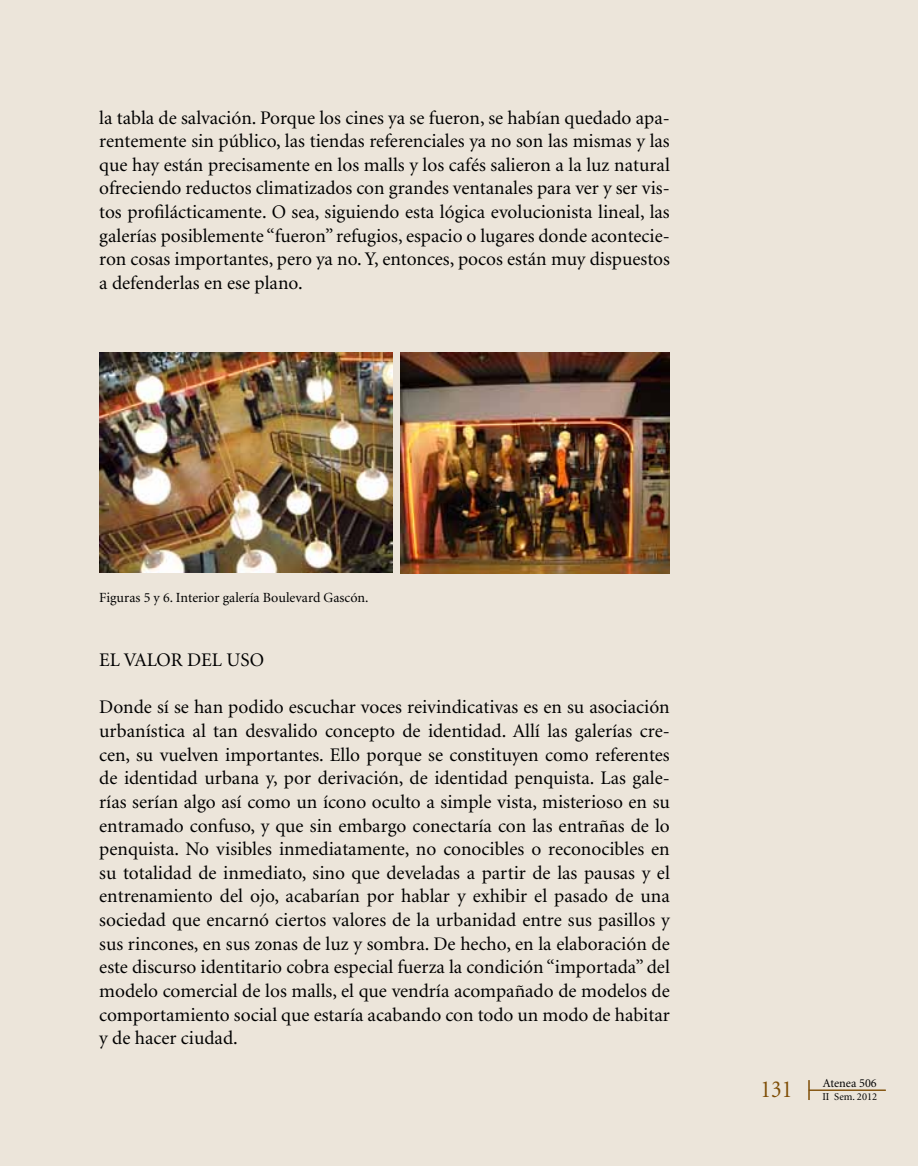
<style>
.page{position:relative;width:918px;height:1166px;background:#ece5da}
.page>*{position:absolute;margin:0;border:0;box-sizing:border-box;transform-origin:0 0}
.t1{font:24.5px "Minion";color:#7f4e06;scale:.9 1}
.t2{font:19.25px/23.6px "Minion";color:#000;text-align:justify}
.t3{font:14px "Minion";color:#000}
.t4{font:12.25px "Minion";color:#000}
.t5{font:10.5px "Minion";color:#000}
</style>
<div class="page">
<hr style="left:809px;top:1090px;width:76px;height:1px;background:#7f4e06">
<svg style="left:808px;top:1080px;width:1px;height:20px"></svg>
<img style="left:99px;top:352px;width:293px;height:221px">
<img style="left:401px;top:352px;width:269px;height:221px">
<p class="t2" style="left:99px;top:106px;width:572px">la tabla de salvación. Porque los cines ya se fueron, se habían quedado apa&shy;rentemente sin público, las tiendas referenciales ya no son las mismas y las que hay están precisamente en los malls y los cafés salieron a la luz natural ofreciendo reductos climatizados con grandes ventanales para ver y ser vis&shy;tos profilácticamente. O sea, siguiendo esta lógica evolucionista lineal, las galerías posiblemente “fueron” refugios, espacio o lugares donde acontecie&shy;ron cosas importantes, pero ya no. Y, entonces, pocos están muy dispuestos a defenderlas en ese plano.</p>
<p class="t3" style="left:99px;top:590px;width:271px">Figuras 5 y 6. Interior galería Boulevard Gascón.</p>
<p class="t2" style="left:99px;top:649px;width:101px">Elvalordel</p>
<p class="t2" style="left:227px;top:649px;width:39px">us o</p>
<p class="t2" style="left:99px;top:696px;width:572px">Donde sí se han podido escuchar voces reivindicativas es en su asociación urbanística al tan desvalido concepto de identidad. Allí las galerías cre&shy;cen, su vuelven importantes. Ello porque se constituyen como referentes de identidad urbana y, por derivación, de identidad penquista. Las gale&shy;rías serían algo así como un ícono oculto a simple vista, misterioso en su entramado confuso, y que sin embargo conectaría con las entrañas de lo penquista. No visibles inmediatamente, no conocibles o reconocibles en su totalidad de inmediato, sino que develadas a partir de las pausas y el entrenamiento del ojo, acabarían por hablar y exhibir el pasado de una sociedad que encarnó ciertos valores de la urbanidad entre sus pasillos y sus rincones, en sus zonas de luz y sombra. De hecho, en la elaboración de este discurso identitario cobra especial fuerza la condición “importada” del modelo comercial de los malls, el que vendría acompañado de modelos de comportamiento social que estaría acabando con todo un modo de habitar y de hacer ciudad.</p>
<p class="t4" style="left:823px;top:1077px;width:56px">Atenea 506</p>
<p class="t1" style="left:760px;top:1077px;width:37px">131</p>
<p class="t5" style="left:822px;top:1091px;width:56px">II Sem. 2012</p>
</div>
